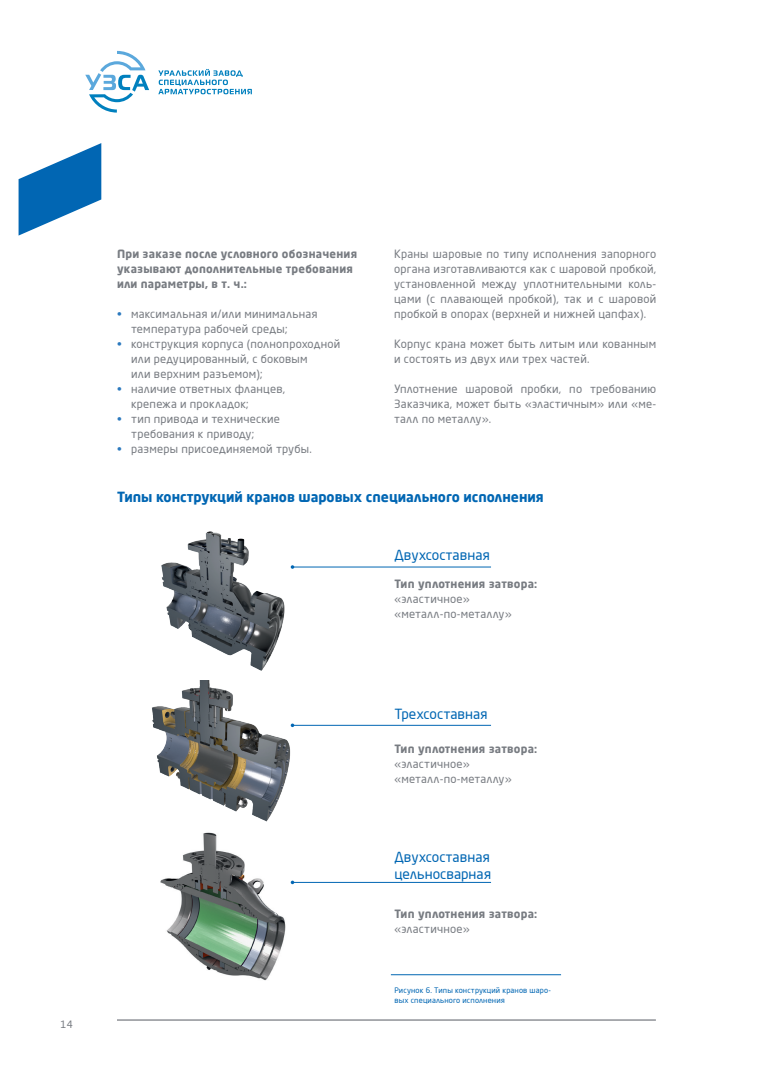
<style>
.page{position:relative;width:780px;height:1088px;background:#fff}
.page>*{position:absolute;margin:0;border:0;box-sizing:border-box;transform-origin:0 0}
.t1{font:13.75px/16.5px "Neo Sans Pro";color:#0166b3}
.t2{font:700 13.75px "Neo Sans Pro";color:#0166b3}
.t3{font:11.25px/15px "Neo Sans Pro";letter-spacing:.02em;color:#787c82}
.t4{font:700 11.25px/15px "Neo Sans Pro";letter-spacing:.02em;color:#787c82}
.t5{font:10px "Neo Sans Pro";color:#787c82}
.t6{font:7.5px/10px "Neo Sans Pro";letter-spacing:.02em;color:#0166b3}
.s1{color:#2b79be}
</style>
<div class="page">
<hr style="left:117px;top:1019px;width:539px;height:1px;background:#787c82">
<img style="left:160px;top:832px;width:146px;height:149px">
<img style="left:152px;top:680px;width:154px;height:142px">
<img style="left:161px;top:531px;width:155px;height:140px">
<svg style="left:19px;top:143px;width:82px;height:93px"></svg>
<svg style="left:158px;top:69px;width:94px;height:25px"></svg>
<svg style="left:85px;top:51px;width:64px;height:62px"></svg>
<hr style="left:292px;top:566px;width:199px;height:1px;background:#0166b3">
<hr style="left:292px;top:725px;width:199px;height:1px;background:#0166b3">
<hr style="left:292px;top:882px;width:199px;height:1px;background:#0166b3">
<hr style="left:391px;top:974px;width:170px;height:1px;background:#0166b3">
<p class="t5" style="left:60px;top:1018px;width:14px">14</p>
<p class="t4" style="left:117px;top:246px;width:241px">При заказе после условного обозначения указывают дополнительные требования или параметры, в т. ч.:</p>
<p class="t3" style="left:131px;top:306px;width:188px;text-indent:-14px"><span class="s1">•</span> максимальная и/или минимальная температура рабочей среды;</p>
<p class="t3" style="left:131px;top:336px;width:210px;text-indent:-14px"><span class="s1">•</span> конструкция корпуса (полнопроходной или редуцированный, с боковым<br>или верхним разъемом);</p>
<p class="t3" style="left:131px;top:381px;width:155px;text-indent:-14px"><span class="s1">•</span> наличие ответных фланцев, крепежа и прокладок;</p>
<p class="t3" style="left:131px;top:411px;width:150px;text-indent:-14px"><span class="s1">•</span> тип привода и технические требования к приводу;</p>
<p class="t3" style="left:117px;top:441px;width:196px"><span class="s1">•</span> размеры присоединяемой трубы.</p>
<p class="t3" style="left:394px;top:246px;width:264px;text-align:justify">Краны шаровые по типу исполнения запорного органа изготавливаются как с шаровой пробкой, установленной между уплотнительными коль&shy;цами (с плавающей пробкой), так и с шаровой пробкой в опорах (верхней и нижней цапфах).</p>
<p class="t3" style="left:394px;top:336px;width:263px">Корпус крана может быть литым или кованным и состоять из двух или трех частей.</p>
<p class="t3" style="left:394px;top:381px;width:263px;text-align:justify">Уплотнение шаровой пробки, по требованию Заказчика, может быть «эластичным» или «ме&shy;талл по металлу».</p>
<p class="t2" style="left:117px;top:488px;width:428px">Типы конструкций кранов шаровых специального исполнения</p>
<p class="t1" style="left:394px;top:547px;width:97px">Двухсоставная</p>
<p class="t4" style="left:394px;top:576px;width:144px">Тип уплотнения затвора:</p>
<p class="t3" style="left:394px;top:591px;width:119px">«эластичное» «металл-по-металлу»</p>
<p class="t1" style="left:394px;top:705px;width:95px">Трехсоставная</p>
<p class="t4" style="left:394px;top:741px;width:144px">Тип уплотнения затвора:</p>
<p class="t3" style="left:394px;top:756px;width:119px">«эластичное» «металл-по-металлу»</p>
<p class="t1" style="left:394px;top:848px;width:98px">Двухсоставная цельносварная</p>
<p class="t4" style="left:394px;top:906px;width:144px">Тип уплотнения затвора:</p>
<p class="t3" style="left:394px;top:921px;width:77px">«эластичное»</p>
<p class="t6" style="left:394px;top:985px;width:158px">Рисунок 6. Типы конструкций кранов шаро&shy;вых специального исполнения</p>
</div>
